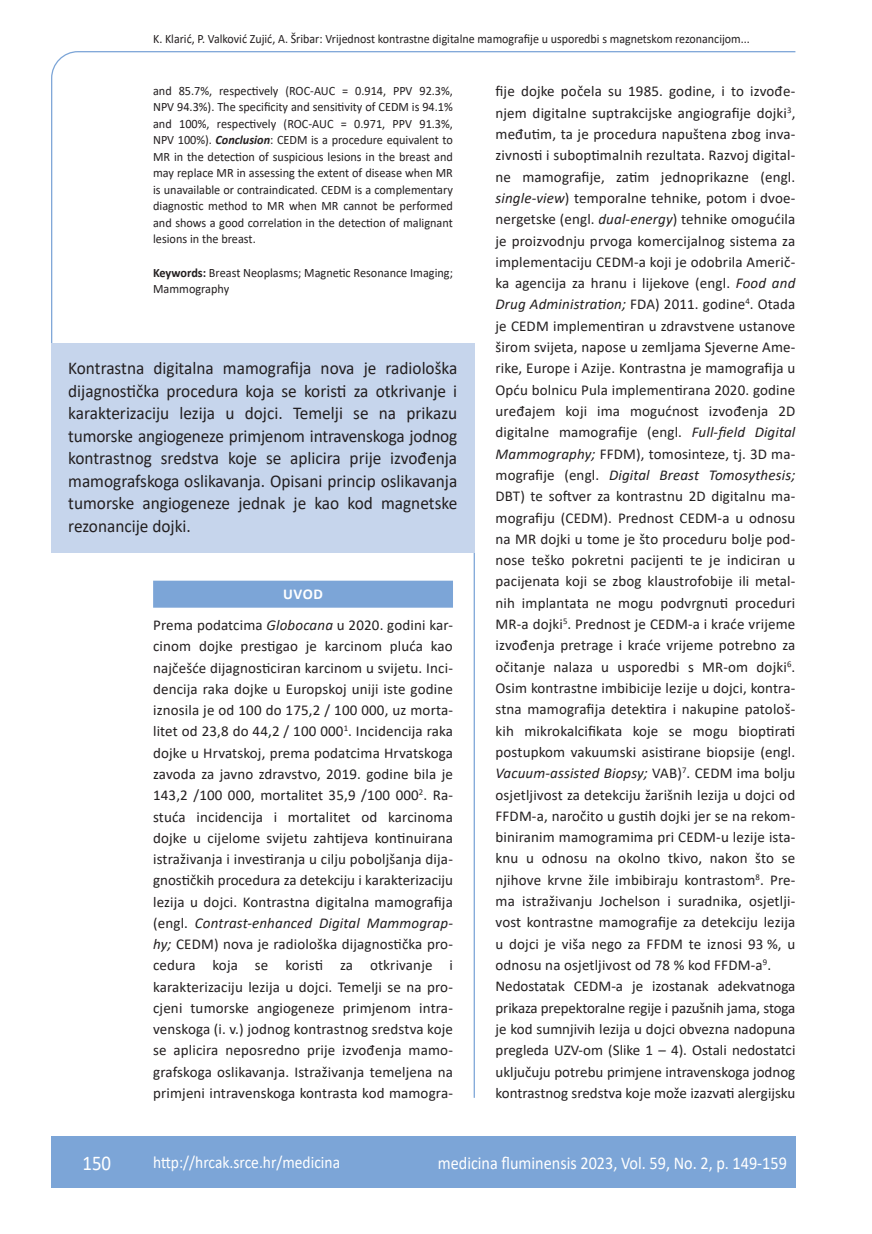
<style>
.page{position:relative;width:872px;height:1234px;background:#fff}
.page>*{position:absolute;margin:0;border:0;box-sizing:border-box;transform-origin:0 0}
.t1{font:21px "Calibri";color:#fff;scale:.9 1}
.anterfile{font:18px/22.5px "Calibri";color:#231f20;text-align:justify;scale:.96 1}
.t2{font:18px "Calibri";color:#fff;scale:.9 1}
.t3{font:17.25px "Calibri";color:#fff;scale:.9 1}
.osnovni_tekst{font:15px/21.3px "Calibri";letter-spacing:.005em;color:#231f20;text-align:justify}
.naslov_ruler{font:700 15px "Calibri";color:#fff}
.summary{font:12.75px/16.5px "Calibri";color:#231f20;text-align:justify;scale:.96 1}
.glava{font:12.75px "Calibri";color:#231f20;scale:.94 1}
.key_words{font:12.75px/16.5px "Calibri";color:#231f20;scale:.96 1}
.s1{font-weight:700;font-style:italic}
.s2{font-weight:700}
.s3{font-style:italic}
</style>
<div class="page">
<svg style="left:51px;top:51px;width:745px;height:293px"></svg>
<hr style="left:473px;top:552px;width:2px;height:545px;background:#7ca5d7">
<div style="left:51px;top:1135px;width:744px;height:51px;background:#7ca5d7"></div>
<div style="left:51px;top:343px;width:423px;height:209px;background:#c6d5ec"></div>
<div style="left:153px;top:580px;width:300px;height:27px;background:#7ca5d7"></div>
<p class="glava" style="left:153px;top:29px;width:636px">K. Klarić, P. Valković Zujić, A. Šribar: Vrijednost kontrastne digitalne mamografije u usporedbi s magnetskom rezonancijom...</p>
<p class="summary" style="left:153px;top:82px;width:314px">and 85.7%, respectively (ROC-AUC = 0.914, PPV 92.3%, NPV 94.3%). The specificity and sensitivity of CEDM is 94.1% and 100%, respectively (ROC-AUC = 0.971, PPV 91.3%, NPV 100%). <span class="s1">Conclusion</span>: CEDM is a procedure equivalent to MR in the detection of suspicious lesions in the breast and may replace MR in assessing the extent of disease when MR is unavailable or contraindicated. CEDM is a complementary diagnostic method to MR when MR cannot be performed and shows a good correlation in the detection of malignant lesions in the breast.</p>
<p class="key_words" style="left:153px;top:264px;width:314px"><span class="s2">Keywords:</span> Breast Neoplasms; Magnetic Resonance Imaging;<br>Mammography</p>
<p class="anterfile" style="left:68px;top:356px;width:407px">Kontrastna digitalna mamografija nova je radiološka dijagnostička procedura koja se koristi za otkrivanje i karakterizaciju lezija u dojci. Temelji se na prikazu tumorske angiogeneze primjenom intravenskoga jodnog kontrastnog sredstva koje se aplicira prije izvođenja mamografskoga oslikavanja. Opisani princip oslikavanja tumorske angiogeneze jednak je kao kod magnetske rezonancije dojki.</p>
<p class="naslov_ruler" style="left:283px;top:583px;width:41px">UVOD</p>
<p class="osnovni_tekst" style="left:153px;top:614px;width:301px">Prema podatcima <span class="s3">Globocana</span> u 2020. godini kar&shy;cinom dojke prestigao je karcinom pluća kao najčešće dijagnosticiran karcinom u svijetu. Inci&shy;dencija raka dojke u Europskoj uniji iste godine iznosila je od 100 do 175,2 / 100 000, uz morta&shy;litet od 23,8 do 44,2 / 100 000<sup>1</sup>. Incidencija raka dojke u Hrvatskoj, prema podatcima Hrvatskoga zavoda za javno zdravstvo, 2019. godine bila je 143,2 /100 000, mortalitet 35,9 /100 000<sup>2</sup>. Ra&shy;stuća incidencija i mortalitet od karcinoma dojke u cijelome svijetu zahtijeva kontinuirana istraživanja i investiranja u cilju poboljšanja dija&shy;gnostičkih procedura za detekciju i karakterizaciju lezija u dojci. Kontrastna digitalna mamografija (engl. <span class="s3">Contrast-enhanced Digital Mammograp&shy;hy;</span> CEDM) nova je radiološka dijagnostička pro&shy;cedura koja se koristi za otkrivanje i karakterizaciju lezija u dojci. Temelji se na pro&shy;cjeni tumorske angiogeneze primjenom intra&shy;venskoga (i. v.) jodnog kontrastnog sredstva koje se aplicira neposredno prije izvođenja mamo&shy;grafskoga oslikavanja. Istraživanja temeljena na primjeni intravenskoga kontrasta kod mamogra-</p>
<p class="osnovni_tekst" style="left:495px;top:80px;width:301px">fije dojke počela su 1985. godine, i to izvođe&shy;njem digitalne suptrakcijske angiografije dojki<sup>3</sup>, međutim, ta je procedura napuštena zbog inva&shy;zivnosti i suboptimalnih rezultata. Razvoj digital&shy;ne mamografije, zatim jednoprikazne (engl. <span class="s3">single-view</span>) temporalne tehnike, potom i dvoe&shy;nergetske (engl. <span class="s3">dual-energy</span>) tehnike omogućila je proizvodnju prvoga komercijalnog sistema za implementaciju CEDM-a koji je odobrila Američ&shy;ka agencija za hranu i lijekove (engl. <span class="s3">Food and Drug Administration;</span> FDA) 2011. godine<sup>4</sup>. Otada je CEDM implementiran u zdravstvene ustanove širom svijeta, napose u zemljama Sjeverne Ame&shy;rike, Europe i Azije. Kontrastna je mamografija u Opću bolnicu Pula implementirana 2020. godine uređajem koji ima mogućnost izvođenja 2D digitalne mamografije (engl. <span class="s3">Full-field Digital Mammography;</span> FFDM), tomosinteze, tj. 3D ma&shy;mografije (engl. <span class="s3">Digital Breast Tomosythesis; </span>DBT) te softver za kontrastnu 2D digitalnu ma&shy;mografiju (CEDM). Prednost CEDM-a u odnosu na MR dojki u tome je što proceduru bolje pod&shy;nose teško pokretni pacijenti te je indiciran u pacijenata koji se zbog klaustrofobije ili metal&shy;nih implantata ne mogu podvrgnuti proceduri MR-a dojki<sup>5</sup>. Prednost je CEDM-a i kraće vrijeme izvođenja pretrage i kraće vrijeme potrebno za očitanje nalaza u usporedbi s MR-om dojki<sup>6</sup>.<br>Osim kontrastne imbibicije lezije u dojci, kontra&shy;stna mamografija detektira i nakupine patološ&shy;kih mikrokalcifikata koje se mogu bioptirati postupkom vakuumski asistirane biopsije (engl.<br><span class="s3">Vacuum-assisted Biopsy;</span> VAB)<sup>7</sup>. CEDM ima bolju osjetljivost za detekciju žarišnih lezija u dojci od FFDM-a, naročito u gustih dojki jer se na rekom&shy;biniranim mamogramima pri CEDM-u lezije ista&shy;knu u odnosu na okolno tkivo, nakon što se njihove krvne žile imbibiraju kontrastom<sup>8</sup>. Pre&shy;ma istraživanju Jochelson i suradnika, osjetlji&shy;vost kontrastne mamografije za detekciju lezija u dojci je viša nego za FFDM te iznosi 93 %, u odnosu na osjetljivost od 78 % kod FFDM-a<sup>9</sup>.</p>
<p class="osnovni_tekst" style="left:495px;top:975px;width:301px">Nedostatak CEDM-a je izostanak adekvatnoga prikaza prepektoralne regije i pazušnih jama, stoga je kod sumnjivih lezija u dojci obvezna nadopuna pregleda UZV-om (Slike 1 – 4). Ostali nedostatci uključuju potrebu primjene intravenskoga jodnog kontrastnog sredstva koje može izazvati alergijsku</p>
<p class="t1" style="left:82px;top:1147px;width:33px">150</p>
<p class="t3" style="left:153px;top:1149px;width:209px">http://hrcak.srce.hr/medicina</p>
<p class="t2" style="left:438px;top:1149px;width:389px">medicina fluminensis 2023, Vol. 59, No. 2, p. 149-159</p>
</div>
